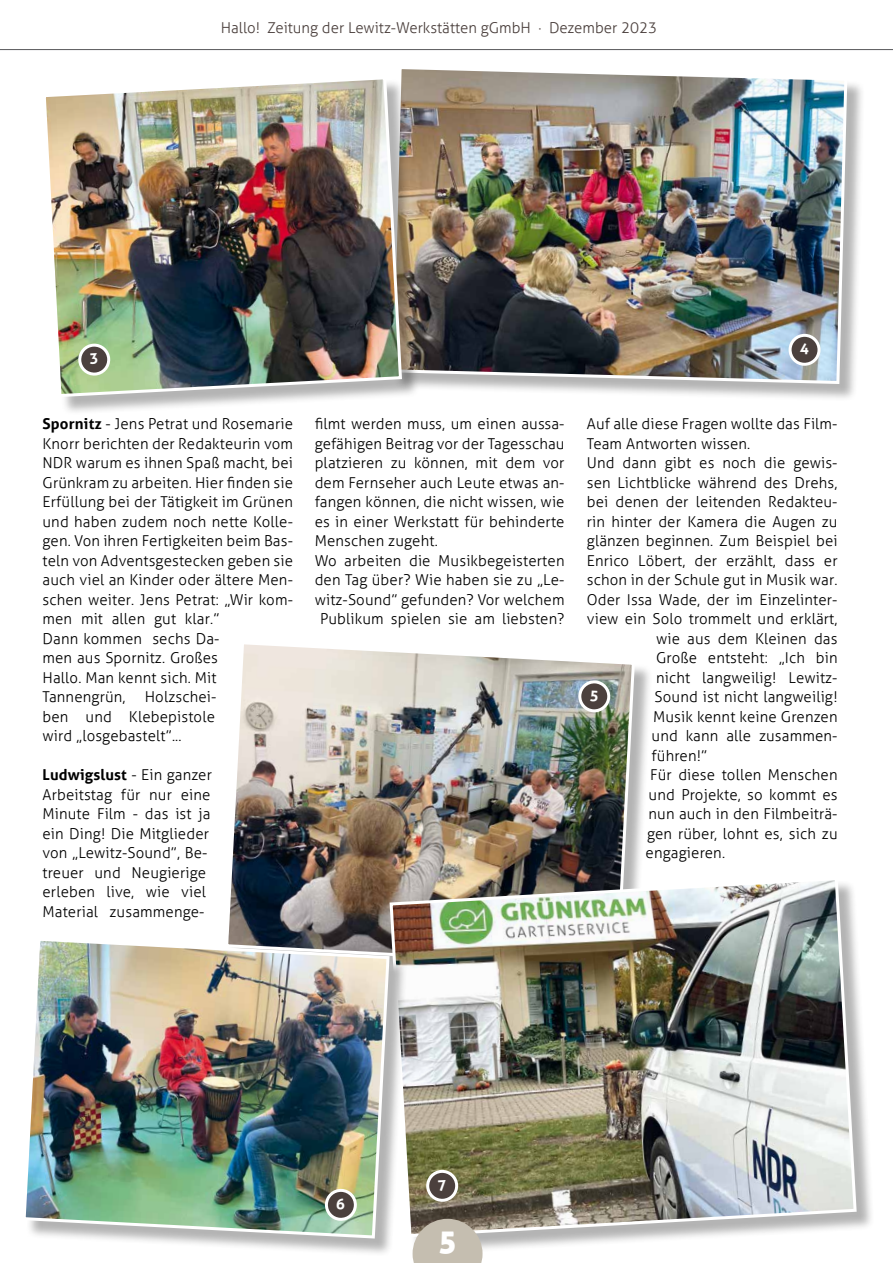
<style>
.page{position:relative;width:893px;height:1263px;background:#fff}
.page>*{position:absolute;margin:0;border:0;box-sizing:border-box;transform-origin:0 0}
.t1{font:31.2px "Aller Display";color:#fff}
.t2{font:300 15px/19.5px "Aller";letter-spacing:.01em;color:#000}
.t3{font:300 15px "Aller";color:#4b403d}
.s1{font-weight:700}
</style>
<div class="page">
<div style="left:228px;top:644px;width:425px;height:342px;background:#000;opacity:.3"></div>
<img style="left:228px;top:644px;width:408px;height:292px">
<svg style="left:579px;top:681px;width:30px;height:30px"></svg>
<div style="left:578px;top:680px;width:33px;height:33px;border:3px solid #fff;border-radius:50%"></div>
<div style="left:393px;top:69px;width:473px;height:334px;background:#000;opacity:.3"></div>
<img style="left:393px;top:69px;width:456px;height:317px">
<div style="left:392px;top:880px;width:483px;height:375px;background:#000;opacity:.3"></div>
<img style="left:388px;top:875px;width:470px;height:364px">
<div style="left:25px;top:940px;width:383px;height:317px;background:#000;opacity:.3"></div>
<img style="left:25px;top:936px;width:366px;height:304px">
<div style="left:46px;top:79px;width:374px;height:336px;background:#000;opacity:.3"></div>
<img style="left:46px;top:75px;width:358px;height:324px">
<svg style="left:79px;top:345px;width:30px;height:29px"></svg>
<div style="left:78px;top:343px;width:33px;height:33px;border:3px solid #fff;border-radius:50%"></div>
<svg style="left:790px;top:335px;width:29px;height:29px"></svg>
<div style="left:788px;top:334px;width:33px;height:32px;border:3px solid #fff;border-radius:50%"></div>
<svg style="left:326px;top:1190px;width:30px;height:30px"></svg>
<div style="left:324px;top:1188px;width:33px;height:33px;border:3px solid #fff;border-radius:50%"></div>
<svg style="left:413px;top:1219px;width:70px;height:44px;background:#bab3a6"></svg>
<hr style="left:0;top:49px;width:893px;height:1px;background:#58585a">
<svg style="left:590px;top:690px;width:8px;height:11px"></svg>
<svg style="left:90px;top:353px;width:8px;height:12px"></svg>
<svg style="left:800px;top:343px;width:9px;height:12px"></svg>
<svg style="left:425px;top:1169px;width:34px;height:34px"></svg>
<svg style="left:337px;top:1198px;width:8px;height:12px"></svg>
<p class="t3" style="left:221px;top:19px;width:438px">Hallo! Zeitung der Lewitz-Werkstätten gGmbH · Dezember 2023</p>
<p class="t2" style="left:43px;top:414px;width:252px"><span class="s1">Spornitz</span> - Jens Petrat und Rosemarie<br>Knorr berichten der Redakteurin vom<br>NDR warum es ihnen Spaß macht, bei<br>Grünkram zu arbeiten. Hier finden sie<br>Erfüllung bei der Tätigkeit im Grünen und haben zudem noch nette Kolle&shy;gen. Von ihren Fertigkeiten beim Bas&shy;teln von Adventsgestecken geben sie auch viel an Kinder oder ältere Men&shy;schen weiter. Jens Petrat: „Wir kom&shy;men mit allen gut klar.”<br>Dann kommen sechs Da-<br>men aus Spornitz. Großes<br>Hallo. Man kennt sich. Mit<br>Tannengrün,</p>
<p class="t2" style="left:43px;top:687px;width:176px;text-align:justify;text-indent:102px">Holzschei&shy;ben und Klebepistole wird „losgebastelt”...</p>
<p class="t2" style="left:43px;top:765px;width:171px"><span class="s1">Ludwigslust</span> - Ein ganzer<br>Arbeitstag für nur eine<br>Minute Film - das ist ja ein Ding! Die Mitglieder von „Lewitz-Sound”, Be&shy;treuer und Neugierige erleben live, wie viel<br>Material zusammenge-</p>
<p class="t2" style="left:315px;top:414px;width:251px">filmt werden muss, um einen aussa-</p>
<p class="t2" style="left:315px;top:433px;width:251px">gefähigen Beitrag vor der Tagesschau</p>
<p class="t2" style="left:315px;top:453px;width:251px">platzieren zu können, mit dem vor</p>
<p class="t2" style="left:315px;top:472px;width:251px">dem Fernseher auch Leute etwas an-</p>
<p class="t2" style="left:315px;top:492px;width:251px">fangen können, die nicht wissen, wie</p>
<p class="t2" style="left:315px;top:511px;width:251px">es in einer Werkstatt für behinderte</p>
<p class="t2" style="left:315px;top:531px;width:125px">Menschen zugeht.</p>
<p class="t2" style="left:315px;top:550px;width:251px">Wo arbeiten die Musikbegeisterten</p>
<p class="t2" style="left:315px;top:570px;width:251px">den Tag über? Wie haben sie zu „Le-</p>
<p class="t2" style="left:315px;top:589px;width:251px">witz-Sound” gefunden? Vor welchem</p>
<p class="t2" style="left:320px;top:609px;width:246px">Publikum spielen sie am liebsten?</p>
<p class="t2" style="left:587px;top:414px;width:252px">Auf alle diese Fragen wollte das Film-</p>
<p class="t2" style="left:587px;top:433px;width:165px">Team Antworten wissen.</p>
<p class="t2" style="left:587px;top:453px;width:252px">Und dann gibt es noch die gewis-</p>
<p class="t2" style="left:587px;top:472px;width:252px">sen Lichtblicke während des Drehs,</p>
<p class="t2" style="left:587px;top:492px;width:252px">bei denen der leitenden Redakteu-</p>
<p class="t2" style="left:587px;top:511px;width:252px">rin hinter der Kamera die Augen zu</p>
<p class="t2" style="left:587px;top:531px;width:252px">glänzen beginnen. Zum Beispiel bei</p>
<p class="t2" style="left:587px;top:550px;width:252px">Enrico Löbert, der erzählt, dass er</p>
<p class="t2" style="left:587px;top:570px;width:252px">schon in der Schule gut in Musik war.</p>
<p class="t2" style="left:587px;top:589px;width:252px">Oder Issa Wade, der im Einzelinter-</p>
<p class="t2" style="left:587px;top:609px;width:252px">view ein Solo trommelt und erklärt,</p>
<p class="t2" style="left:656px;top:628px;width:183px">wie aus dem Kleinen das</p>
<p class="t2" style="left:656px;top:648px;width:183px">Große entsteht: „Ich bin</p>
<p class="t2" style="left:656px;top:667px;width:183px">nicht langweilig! Lewitz-</p>
<p class="t2" style="left:655px;top:687px;width:184px">Sound ist nicht langweilig!</p>
<p class="t2" style="left:653px;top:706px;width:186px">Musik kennt keine Grenzen</p>
<p class="t2" style="left:652px;top:726px;width:188px">und kann alle zusammen-</p>
<p class="t2" style="left:652px;top:745px;width:57px">führen!”</p>
<p class="t2" style="left:650px;top:765px;width:189px">Für diese tollen Menschen</p>
<p class="t2" style="left:649px;top:784px;width:191px">und Projekte, so kommt es</p>
<p class="t2" style="left:649px;top:804px;width:191px">nun auch in den Filmbeiträ-</p>
<p class="t2" style="left:647px;top:823px;width:192px">gen rüber, lohnt es, sich zu</p>
<p class="t2" style="left:646px;top:843px;width:81px">engagieren.</p>
<h1 class="t1" style="left:439px;top:1220px;width:18px">5</h1>
</div>
